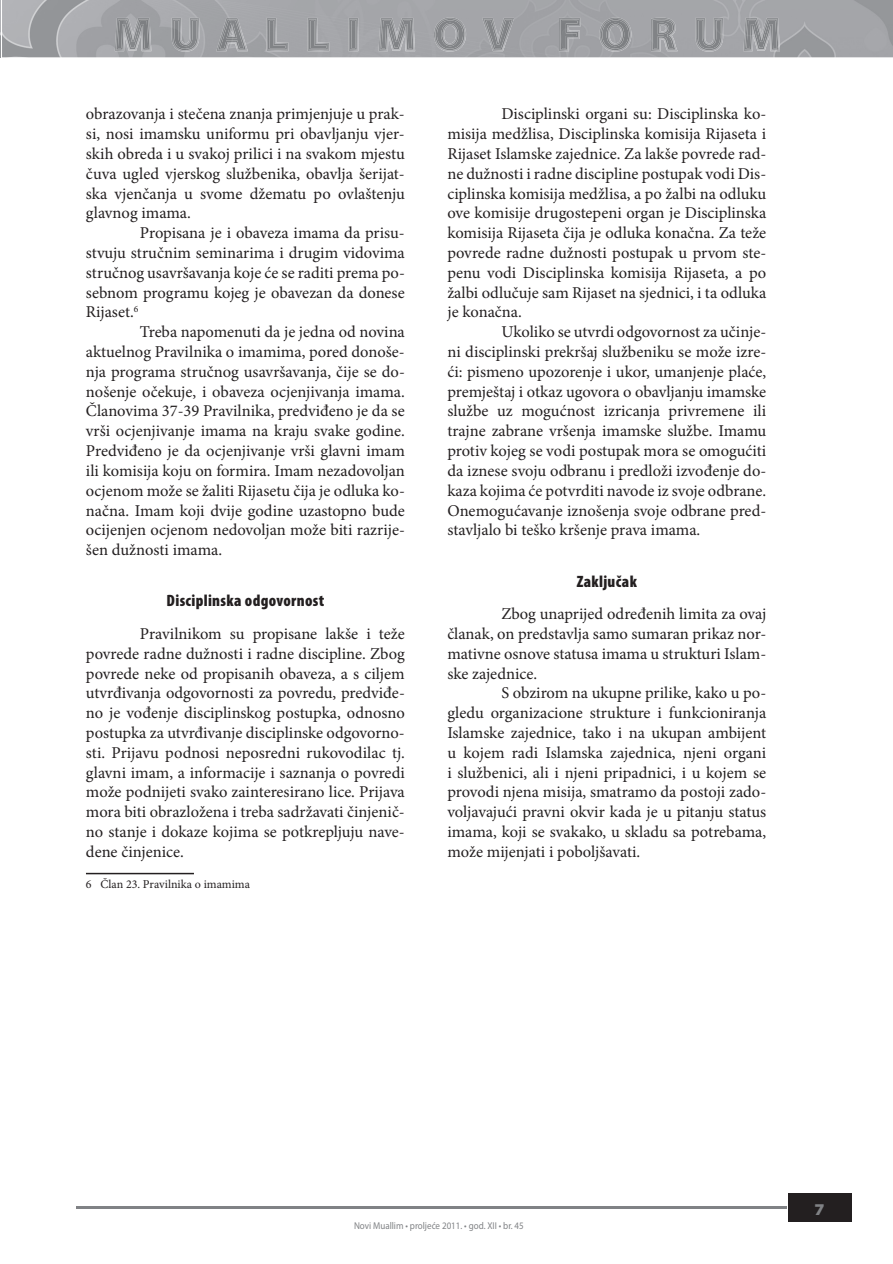
<style>
.page{position:relative;width:893px;height:1264px;background:#fff}
.page>*{position:absolute;margin:0;border:0;box-sizing:border-box;transform-origin:0 0}
.t1{font:16.5px/19.8px "Minion Pro";color:#231f20;text-align:justify}
.t2{font:900 condensed 16.5px "Myriad Pro";letter-spacing:.02em;color:#231f20}
.t3{font:900 semi-expanded 16.5px "Myriad Pro";color:#808285}
.t4{font:12px "Minion Pro";color:#231f20}
.t5{font:9.9px "Myriad Pro";color:#808285;scale:.91 1}
</style>
<div class="page">
<div style="left:788px;top:1193px;width:63px;height:28px;background:#231f20"></div>
<hr style="left:76px;top:1206px;width:711px;height:2px;background:#808285">
<hr style="left:86px;top:872px;width:108px;height:2px;background:#231f20">
<img style="left:0;top:0;width:893px;height:57px">
<img style="left:599px;top:17px;width:32px;height:35px">
<img style="left:434px;top:17px;width:32px;height:35px">
<img style="left:651px;top:18px;width:27px;height:33px">
<img style="left:743px;top:18px;width:37px;height:33px">
<img style="left:695px;top:18px;width:28px;height:34px">
<img style="left:559px;top:18px;width:22px;height:33px">
<img style="left:482px;top:18px;width:32px;height:33px">
<img style="left:378px;top:18px;width:37px;height:33px">
<img style="left:348px;top:18px;width:10px;height:33px">
<img style="left:307px;top:18px;width:22px;height:33px">
<img style="left:266px;top:18px;width:22px;height:33px">
<img style="left:216px;top:18px;width:32px;height:33px">
<img style="left:172px;top:18px;width:27px;height:34px">
<img style="left:115px;top:18px;width:36px;height:33px">
<img style="left:601px;top:19px;width:29px;height:31px">
<img style="left:435px;top:19px;width:30px;height:31px">
<img style="left:652px;top:19px;width:23px;height:31px">
<img style="left:745px;top:19px;width:33px;height:31px">
<img style="left:697px;top:19px;width:25px;height:31px">
<img style="left:560px;top:19px;width:19px;height:31px">
<img style="left:484px;top:19px;width:28px;height:31px">
<img style="left:380px;top:19px;width:34px;height:31px">
<img style="left:350px;top:19px;width:7px;height:31px">
<img style="left:309px;top:19px;width:19px;height:31px">
<img style="left:268px;top:19px;width:19px;height:31px">
<img style="left:218px;top:19px;width:28px;height:31px">
<img style="left:173px;top:19px;width:25px;height:31px">
<img style="left:116px;top:19px;width:34px;height:31px">
<svg style="left:658px;top:23px;width:11px;height:11px"></svg>
<img style="left:607px;top:23px;width:17px;height:23px">
<img style="left:441px;top:23px;width:18px;height:23px">
<img style="left:227px;top:23px;width:10px;height:15px">
<p class="t1" style="left:86px;top:104px;width:320px">obrazovanja i stečena znanja primjenjuje u prak&shy;si, nosi imamsku uniformu pri obavljanju vjer&shy;skih obreda i u svakoj prilici i na svakom mjestu čuva ugled vjerskog službenika, obavlja šerijat&shy;ska vjenčanja u svome džematu po ovlaštenju glavnog imama.</p>
<p class="t1" style="left:86px;top:223px;width:320px;text-indent:54px">Propisana je i obaveza imama da prisu&shy;stvuju stručnim seminarima i drugim vidovima stručnog usavršavanja koje će se raditi prema po&shy;sebnom programu kojeg je obavezan da donese Rijaset.<sup>6</sup></p>
<p class="t1" style="left:86px;top:322px;width:320px;text-indent:54px">Treba napomenuti da je jedna od novina aktuelnog Pravilnika o imamima, pored donoše&shy;nja programa stručnog usavršavanja, čije se do&shy;nošenje očekuje, i obaveza ocjenjivanja imama.<br>Članovima 37-39 Pravilnika, predviđeno je da se vrši ocjenjivanje imama na kraju svake godine.<br>Predviđeno je da ocjenjivanje vrši glavni imam ili komisija koju on formira. Imam nezadovoljan ocjenom može se žaliti Rijasetu čija je odluka ko&shy;načna. Imam koji dvije godine uzastopno bude ocijenjen ocjenom nedovoljan može biti razrije&shy;šen dužnosti imama.</p>
<p class="t2" style="left:167px;top:591px;width:159px">Disciplinska odgovornost</p>
<p class="t1" style="left:86px;top:623px;width:320px;text-indent:54px">Pravilnikom su propisane lakše i teže povrede radne dužnosti i radne discipline. Zbog povrede neke od propisanih obaveza, a s ciljem utvrđivanja odgovornosti za povredu, predviđe&shy;no je vođenje disciplinskog postupka, odnosno postupka za utvrđivanje disciplinske odgovorno&shy;sti. Prijavu podnosi neposredni rukovodilac tj. glavni imam, a informacije i saznanja o povredi može podnijeti svako zainteresirano lice. Prijava mora biti obrazložena i treba sadržavati činjenič&shy;no stanje i dokaze kojima se potkrepljuju nave&shy;dene činjenice.</p>
<p class="t4" style="left:86px;top:876px;width:165px">6 Član 23. Pravilnika o imamima</p>
<p class="t1" style="left:447px;top:104px;width:320px;text-indent:54px">Disciplinski organi su: Disciplinska ko&shy;misija medžlisa, Disciplinska komisija Rijaseta i Rijaset Islamske zajednice. Za lakše povrede rad&shy;ne dužnosti i radne discipline postupak vodi Dis&shy;ciplinska komisija medžlisa, a po žalbi na odluku ove komisije drugostepeni organ je Disciplinska komisija Rijaseta čija je odluka konačna. Za teže povrede radne dužnosti postupak u prvom ste&shy;penu vodi Disciplinska komisija Rijaseta, a po žalbi odlučuje sam Rijaset na sjednici, i ta odluka je konačna.</p>
<p class="t1" style="left:447px;top:322px;width:320px;text-indent:54px">Ukoliko se utvrdi odgovornost za učinje&shy;ni disciplinski prekršaj službeniku se može izre&shy;ći: pismeno upozorenje i ukor, umanjenje plaće, premještaj i otkaz ugovora o obavljanju imamske službe uz mogućnost izricanja privremene ili trajne zabrane vršenja imamske službe. Imamu protiv kojeg se vodi postupak mora se omogućiti da iznese svoju odbranu i predloži izvođenje do&shy;kaza kojima će potvrditi navode iz svoje odbrane.<br>Onemogućavanje iznošenja svoje odbrane pred&shy;stavljalo bi teško kršenje prava imama.</p>
<p class="t2" style="left:577px;top:572px;width:62px">Zaključak</p>
<p class="t1" style="left:447px;top:604px;width:320px;text-indent:54px">Zbog unaprijed određenih limita za ovaj članak, on predstavlja samo sumaran prikaz nor&shy;mativne osnove statusa imama u strukturi Islam&shy;ske zajednice.</p>
<p class="t1" style="left:447px;top:683px;width:320px;text-indent:54px">S obzirom na ukupne prilike, kako u po&shy;gledu organizacione strukture i funkcioniranja Islamske zajednice, tako i na ukupan ambijent u kojem radi Islamska zajednica, njeni organi i službenici, ali i njeni pripadnici, i u kojem se provodi njena misija, smatramo da postoji zado&shy;voljavajući pravni okvir kada je u pitanju status imama, koji se svakako, u skladu sa potrebama, može mijenjati i poboljšavati.</p>
<p class="t5" style="left:354px;top:1219px;width:188px">Novi Muallim • proljeće 2011. • god. XII • br. 45</p>
<p class="t3" style="left:814px;top:1199px;width:12px">7</p>
</div>
